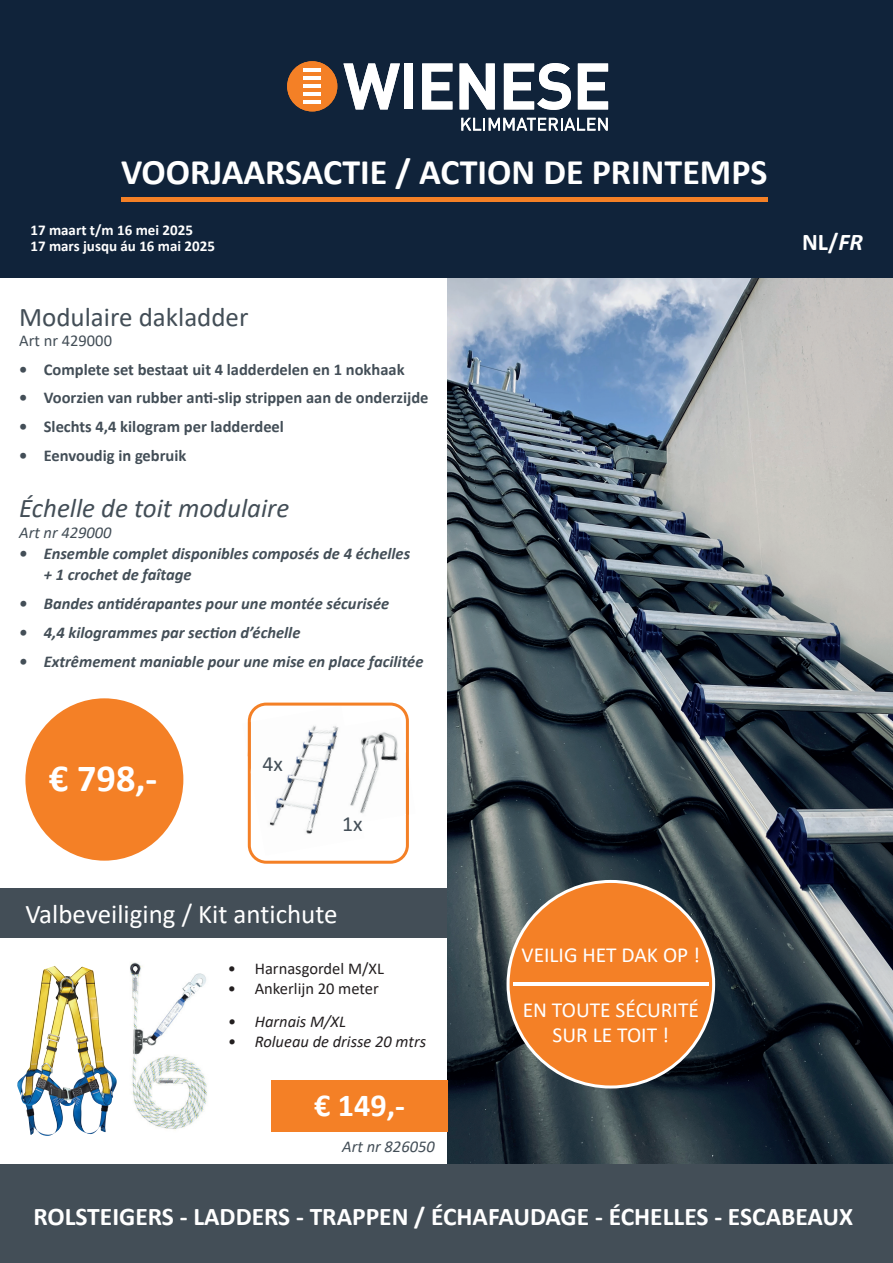
<style>
.page{position:relative;width:893px;height:1263px;background:#fff}
.page>*{position:absolute;margin:0;border:0;box-sizing:border-box;transform-origin:0 0}
.t1{font:700 38.4px "Calibri";color:#fff}
.t2{font:700 36px "Calibri";color:#fff}
.t3{font:700 32.1px "Calibri";color:#fff}
.t4{font:27px "Calibri";color:#fff}
.t5{font:italic 27px "Calibri";color:#434e57}
.t6{font:27px "Calibri";color:#434e57}
.t7{font:700 25.5px "Calibri";color:#fff}
.t8{font:700 24px "Calibri";color:#fff}
.t9{font:21.75px "Calibri";color:#434e57}
.t10{font:21.45px/25.8px "Calibri";color:#fff;text-align:center}
.t11{font:italic 700 16.5px/21px "Calibri";color:#434e57}
.t12{font:700 16.5px "Calibri";color:#434e57}
.t13{font:16.5px "Calibri";color:#231f20}
.t14{font:italic 16.5px "Calibri";color:#231f20}
.t15{font:italic 16.5px "Calibri";color:#434e57}
.t16{font:16.5px "Calibri";color:#434e57}
.t17{font:700 15px/16.5px "Calibri";color:#fff}
.s1{font-style:italic}
</style>
<div class="page">
<div style="left:0;top:889px;width:492px;height:49px;background:#434e57"></div>
<img style="left:448px;top:277px;width:445px;height:888px">
<div style="left:0;top:1165px;width:893px;height:98px;background:#434e57"></div>
<div style="left:0;top:0;width:893px;height:277px;background:#10233a"></div>
<svg style="left:343px;top:63px;width:57px;height:46px"></svg>
<div style="left:404px;top:63px;width:9px;height:46px;background:#fff"></div>
<svg style="left:422px;top:63px;width:30px;height:46px"></svg>
<svg style="left:460px;top:63px;width:35px;height:46px"></svg>
<svg style="left:504px;top:63px;width:67px;height:47px"></svg>
<svg style="left:578px;top:63px;width:30px;height:46px"></svg>
<div style="left:287px;top:61px;width:50px;height:50px;background:#f48026;border-radius:50%"></div>
<svg style="left:461px;top:118px;width:147px;height:13px"></svg>
<hr style="left:304px;top:100px;width:17px;height:4px;background:#fff">
<hr style="left:304px;top:92px;width:17px;height:4px;background:#fff">
<hr style="left:304px;top:84px;width:17px;height:4px;background:#fff">
<hr style="left:304px;top:76px;width:17px;height:4px;background:#fff">
<hr style="left:304px;top:68px;width:17px;height:4px;background:#fff">
<hr style="left:121px;top:198px;width:647px;height:4px;background:#f48026">
<div style="left:508px;top:881px;width:206px;height:206px;background:#f48026;border-radius:50%"></div>
<hr style="left:513px;top:983px;width:196px;height:3px;background:#fff">
<img style="left:130px;top:962px;width:77px;height:168px">
<svg style="left:248px;top:703px;width:161px;height:161px"></svg>
<img style="left:247px;top:722px;width:1px;height:34px">
<img style="left:251px;top:715px;width:41px;height:44px">
<img style="left:292px;top:706px;width:53px;height:53px">
<img style="left:251px;top:759px;width:48px;height:52px">
<img style="left:299px;top:753px;width:37px;height:50px">
<img style="left:258px;top:803px;width:57px;height:52px">
<img style="left:307px;top:797px;width:57px;height:50px">
<img style="left:248px;top:722px;width:3px;height:51px">
<img style="left:372px;top:717px;width:34px;height:49px">
<img style="left:345px;top:722px;width:35px;height:48px">
<img style="left:380px;top:766px;width:26px;height:52px">
<img style="left:353px;top:770px;width:35px;height:52px">
<img style="left:406px;top:752px;width:3px;height:63px">
<img style="left:328px;top:726px;width:25px;height:51px">
<img style="left:336px;top:774px;width:26px;height:51px">
<div style="left:25px;top:698px;width:158px;height:163px;background:#f48026;border-radius:50%"></div>
<img style="left:17px;top:966px;width:93px;height:170px">
<div style="left:271px;top:1080px;width:177px;height:52px;background:#f48026"></div>
<h2 class="t2" style="left:121px;top:147px;width:648px">VOORJAARSACTIE / ACTION DE PRINTEMPS</h2>
<p class="t17" style="left:30px;top:221px;width:186px">17 maart t/m 16 mei 2025<br>17 mars jusqu áu 16 mai 2025</p>
<h3 class="t6" style="left:19px;top:298px;width:231px">Modulaire dakladder</h3>
<p class="t16" style="left:19px;top:329px;width:94px">Art nr 429000</p>
<p class="t12" style="left:19px;top:358px;width:387px">• Complete set bestaat uit 4 ladderdelen en 1 nokhaak</p>
<p class="t12" style="left:19px;top:386px;width:411px">• Voorzien van rubber anti-slip strippen aan de onderzijde</p>
<p class="t12" style="left:19px;top:415px;width:266px">• Slechts 4,4 kilogram per ladderdeel</p>
<p class="t12" style="left:19px;top:444px;width:169px">• Eenvoudig in gebruik</p>
<h3 class="t5" style="left:19px;top:490px;width:272px">Échelle de toit modulaire</h3>
<p class="t15" style="left:19px;top:521px;width:94px">Art nr 429000</p>
<p class="t11" style="left:44px;top:543px;width:368px;text-indent:-25px">• Ensemble complet disponibles composés de 4 échelles + 1 crochet de faîtage</p>
<p class="t11" style="left:19px;top:593px;width:372px">• Bandes antidérapantes pour une montée sécurisée</p>
<p class="t11" style="left:19px;top:621px;width:283px">• 4,4 kilogrammes par section d’échelle</p>
<p class="t11" style="left:19px;top:650px;width:406px">• Extrêmement maniable pour une mise en place facilitée</p>
<h1 class="t1" style="left:49px;top:751px;width:110px">€ 798,-</h1>
<h3 class="t9" style="left:262px;top:749px;width:22px">4x</h3>
<h3 class="t9" style="left:342px;top:809px;width:22px">1x</h3>
<h3 class="t4" style="left:25px;top:895px;width:314px">Valbeveiliging / Kit antichute</h3>
<p class="t13" style="left:228px;top:957px;width:158px">• Harnasgordel M/XL</p>
<p class="t13" style="left:228px;top:976px;width:153px">• Ankerlijn 20 meter</p>
<p class="t14" style="left:228px;top:1010px;width:120px">• Harnais M/XL</p>
<p class="t14" style="left:228px;top:1030px;width:200px">• Rolueau de drisse 20 mtrs</p>
<h3 class="t3" style="left:314px;top:1083px;width:92px">€ 149,-</h3>
<p class="t15" style="left:342px;top:1135px;width:94px">Art nr 826050</p>
<h3 class="t10" style="left:521px;top:941px;width:180px">VEILIG HET DAK OP !</h3>
<h3 class="t10" style="left:523px;top:996px;width:178px">EN TOUTE SÉCURITÉ<br>SUR LE TOIT !</h3>
<h3 class="t8" style="left:802px;top:225px;width:62px">NL/<span class="s1">FR</span></h3>
<h3 class="t7" style="left:33px;top:1198px;width:821px">ROLSTEIGERS - LADDERS - TRAPPEN / ÉCHAFAUDAGE - ÉCHELLES - ESCABEAUX</h3>
</div>
